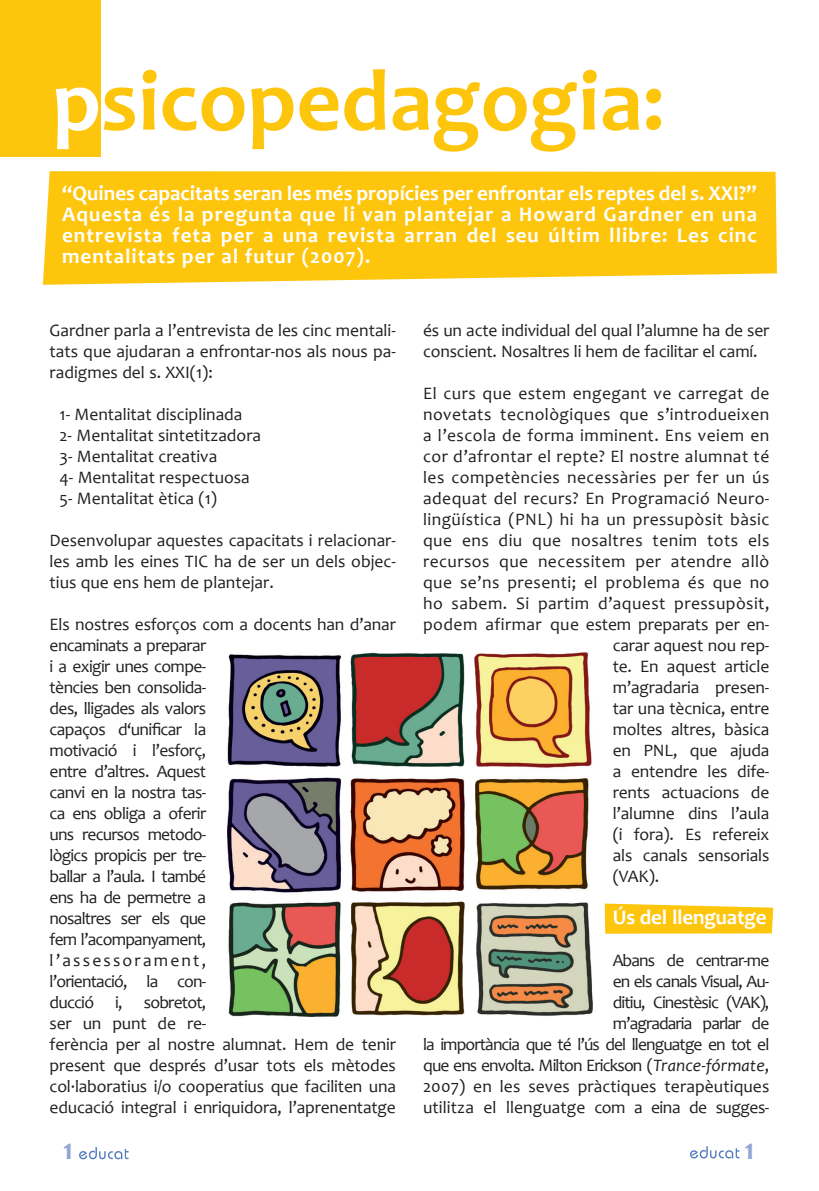
<style>
.page{position:relative;width:819px;height:1191px;background:#fff}
.page>*{position:absolute;margin:0;border:0;box-sizing:border-box;transform-origin:0 0}
.t1{font:700 87.5px "Candara";color:#fec50d}
.t2{font:700 29.75px "Candara";color:#92a5d3}
.DESTACAT_PRINCIPAL{font:700 21px/21px "Candara";color:#fff;text-align:justify}
.t3{font:17.5px/21px "Candara";letter-spacing:-.01em;color:#231f20;text-align:justify}
.t4{font:17.5px/21px "Candara";letter-spacing:-.035em;color:#231f20}
.t5{font:17.5px "Candara";letter-spacing:.025em;color:#231f20}
.t6{font:17.5px/21px "Candara";letter-spacing:-.05em;color:#231f20;text-align:right}
.s1{color:#fff}
.s2{font-style:italic}
</style>
<div class="page">
<svg style="left:690px;top:1146px;width:49px;height:12px"></svg>
<svg style="left:604px;top:903px;width:169px;height:30px"></svg>
<svg style="left:79px;top:1147px;width:49px;height:12px"></svg>
<div style="left:0;top:0;width:101px;height:156px;background:#fec50d"></div>
<svg style="left:43px;top:171px;width:734px;height:114px;fill:#fec50d"></svg>
<img style="left:227px;top:652px;width:366px;height:365px">
<p class="t1" style="left:52px;top:46px;width:614px"><span class="s1">p</span>sicopedagogia:</p>
<p class="DESTACAT_PRINCIPAL" style="left:62px;top:182px;width:696px">“Quines capacitats seran les més propícies per enfrontar els reptes del s. XXI?”</p>
<p class="DESTACAT_PRINCIPAL" style="left:62px;top:203px;width:696px">Aquesta és la pregunta que li van plantejar a Howard Gardner en una entrevista feta per a una revista arran del seu últim llibre: Les cinc mentalitats per al futur (2007).</p>
<p class="t3" style="left:50px;top:320px;width:348px">Gardner parla a l’entrevista de les cinc mentali&shy;tats que ajudaran a enfrontar-nos als nous pa&shy;radigmes del s. XXI(1):</p>
<p class="t3" style="left:60px;top:404px;width:184px">1- Mentalitat disciplinada</p>
<p class="t3" style="left:60px;top:425px;width:203px">2- Mentalitat sintetitzadora</p>
<p class="t3" style="left:60px;top:446px;width:159px">3- Mentalitat creativa</p>
<p class="t3" style="left:60px;top:467px;width:192px">4- Mentalitat respectuosa</p>
<p class="t3" style="left:60px;top:488px;width:159px">5- Mentalitat ètica (1)</p>
<p class="t3" style="left:50px;top:530px;width:348px">Desenvolupar aquestes capacitats i relacionar&shy;les amb les eines TIC ha de ser un dels objec&shy;tius que ens hem de plantejar.</p>
<p class="t4" style="left:50px;top:614px;width:348px">Els nostres esforços com a docents han d’anar encaminats a preparar<br>i a exigir unes compe-<br>tències ben consolida-<br>des, lligades als valors<br>capaços d‘unificar la<br>motivació i l’esforç,<br>entre d’altres. Aquest<br>canvi en la nostra tas-<br>ca ens obliga a oferir<br>uns recursos metodo-<br>lògics propicis per tre-<br>ballar a l’aula. I també<br>ens ha de permetre a<br>nosaltres ser els que<br>fem l’acompanyament,<br>l’assessorament,<br>l’orientació, la con-<br>ducció i, sobretot,<br>ser un punt de re-<br>ferència per al nostre alumnat. Hem de tenir present que després d’usar tots els mètodes col·laboratius i/o cooperatius que faciliten una educació integral i enriquidora, l’aprenentatge</p>
<p class="t2" style="left:63px;top:1130px;width:11px">1</p>
<p class="t3" style="left:423px;top:320px;width:348px">és un acte individual del qual l’alumne ha de ser conscient. Nosaltres li hem de facilitar el camí.</p>
<p class="t5" style="left:423px;top:382px;width:348px">El curs que estem engegant ve carregat de</p>
<p class="t5" style="left:423px;top:403px;width:348px">novetats tecnològiques que s’introdueixen</p>
<p class="t5" style="left:423px;top:424px;width:348px">a l’escola de forma imminent. Ens veiem en</p>
<p class="t5" style="left:423px;top:445px;width:348px">cor d’afrontar el repte? El nostre alumnat té</p>
<p class="t5" style="left:423px;top:466px;width:348px">les competències necessàries per fer un ús</p>
<p class="t5" style="left:423px;top:487px;width:348px">adequat del recurs? En Programació Neuro-</p>
<p class="t5" style="left:423px;top:508px;width:348px">lingüística (PNL) hi ha un pressupòsit bàsic</p>
<p class="t5" style="left:423px;top:529px;width:348px">que ens diu que nosaltres tenim tots els</p>
<p class="t5" style="left:423px;top:550px;width:348px">recursos que necessitem per atendre allò</p>
<p class="t5" style="left:423px;top:571px;width:348px">que se’ns presenti; el problema és que no</p>
<p class="t5" style="left:423px;top:592px;width:348px">ho sabem. Si partim d’aquest pressupòsit,</p>
<p class="t3" style="left:423px;top:614px;width:348px">podem afirmar que estem preparats per en-</p>
<p class="t3" style="left:612px;top:635px;width:158px">carar aquest nou rep-</p>
<p class="t3" style="left:612px;top:656px;width:158px">te. En aquest article</p>
<p class="t3" style="left:612px;top:677px;width:158px">m’agradaria presen-</p>
<p class="t3" style="left:612px;top:698px;width:158px">tar una tècnica, entre</p>
<p class="t3" style="left:612px;top:719px;width:158px">moltes altres, bàsica</p>
<p class="t3" style="left:612px;top:740px;width:158px">en PNL, que ajuda</p>
<p class="t3" style="left:612px;top:761px;width:158px">a entendre les dife-</p>
<p class="t3" style="left:612px;top:782px;width:158px">rents actuacions de</p>
<p class="t3" style="left:612px;top:803px;width:158px">l’alumne dins l’aula</p>
<p class="t3" style="left:612px;top:824px;width:158px">(i fora). Es refereix</p>
<p class="t3" style="left:612px;top:845px;width:158px">als canals sensorials</p>
<p class="t3" style="left:612px;top:866px;width:48px">(VAK).</p>
<p class="DESTACAT_PRINCIPAL" style="left:612px;top:906px;width:155px">Ús del llenguatge</p>
<p class="t6" style="left:423px;top:950px;width:348px">Abans de centrar-me<br>en els canals Visual, Au-<br>ditiu, Cinestèsic (VAK),<br>m’agradaria parlar de<br>la importància que té l’ús del llenguatge en tot el que ens envolta. Milton Erickson (<span class="s2">Trance-fórmate</span>, 2007) en les seves pràctiques terapèutiques utilitza el llenguatge com a eina de sugges-</p>
<p class="t2" style="left:744px;top:1130px;width:11px">1</p>
</div>
